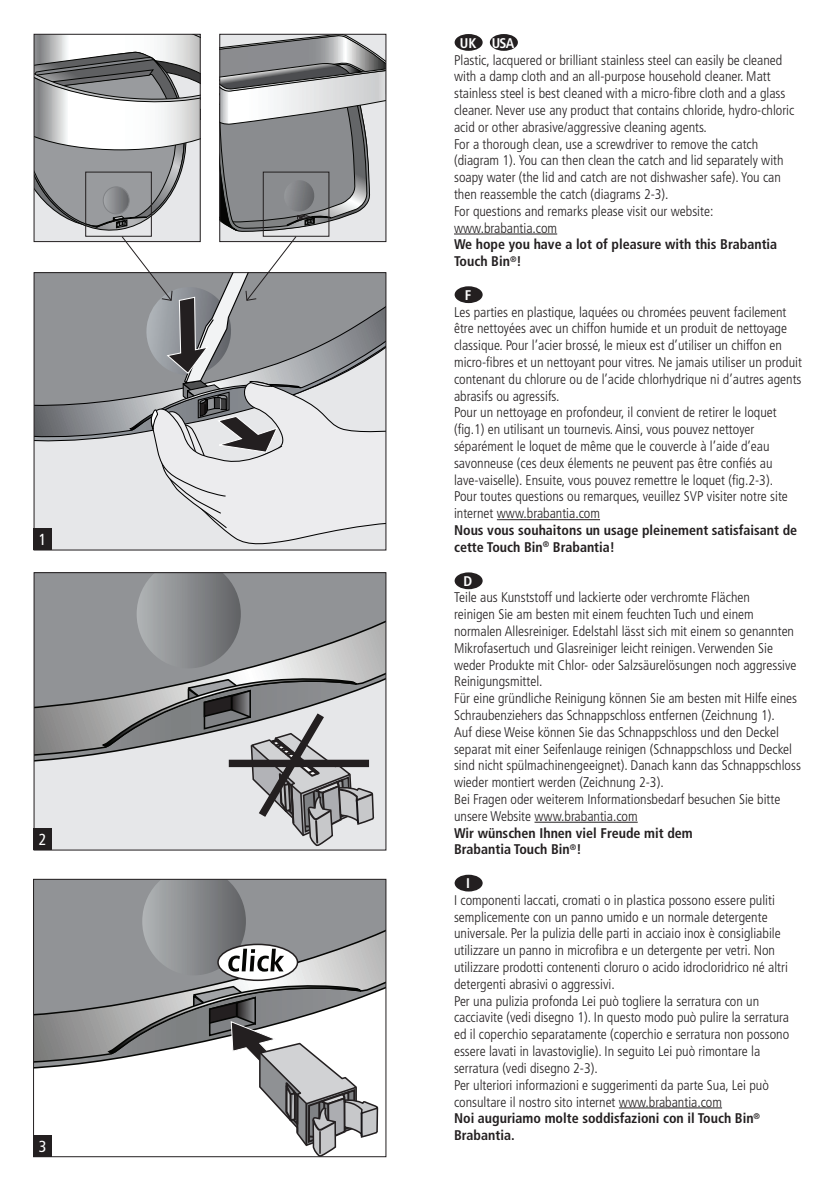
<style>
.page{position:relative;width:840px;height:1191px;background:#fff}
.page>*{position:absolute;margin:0;border:0;box-sizing:border-box;transform-origin:0 0}
.t1{font:condensed 16px "Frutiger LT Std";color:#fff}
.t2{font:300 condensed 14px/16.8px "Frutiger LT Std";color:#231f20}
.t3{font:700 condensed 14px/16.8px "Frutiger LT Std";color:#231f20}
.t4{font:700 condensed 14px "Frutiger LT Std";color:#fff}
.s1{font-weight:700}
</style>
<div class="page">
<div style="left:454px;top:34px;width:28px;height:17px;background:#231f20;border-radius:50%"></div>
<div style="left:454px;top:286px;width:28px;height:17px;background:#231f20;border-radius:50%"></div>
<div style="left:454px;top:572px;width:28px;height:17px;background:#231f20;border-radius:50%"></div>
<div style="left:454px;top:874px;width:28px;height:17px;background:#231f20;border-radius:50%"></div>
<div style="left:489px;top:34px;width:28px;height:17px;background:#231f20;border-radius:50%"></div>
<svg style="left:36px;top:574px;width:348px;height:274px;background:#aaabad"></svg>
<div style="left:34px;top:572px;width:352px;height:278px;border:1px solid #231f20"></div>
<svg style="left:35px;top:881px;width:349px;height:274px"></svg>
<div style="left:33px;top:879px;width:353px;height:278px;border:1px solid #231f20"></div>
<hr style="left:454px;top:234px;width:103px;height:1px;background:#231f20">
<hr style="left:496px;top:519px;width:103px;height:1px;background:#231f20">
<hr style="left:534px;top:822px;width:103px;height:1px;background:#231f20">
<hr style="left:618px;top:1107px;width:103px;height:1px;background:#231f20">
<div style="left:34px;top:828px;width:18px;height:22px;background:#231f20"></div>
<div style="left:34px;top:1135px;width:18px;height:22px;background:#231f20"></div>
<svg style="left:34px;top:34px;width:352px;height:516px;background:#b5b6b8"></svg>
<p class="t1" style="left:39px;top:530px;width:9px">1</p>
<p class="t1" style="left:39px;top:830px;width:9px">2</p>
<p class="t1" style="left:39px;top:1137px;width:9px">3</p>
<p class="t4" style="left:459px;top:35px;width:56px">UK USA</p>
<p class="t2" style="left:454px;top:51px;width:341px">Plastic, lacquered or brilliant stainless steel can easily be cleaned with a damp cloth and an all-purpose household cleaner. Matt stainless steel is best cleaned with a micro-fibre cloth and a glass cleaner. Never use any product that contains chloride, hydro-chloric acid or other abrasive/aggressive cleaning agents.<br>For a thorough clean, use a screwdriver to remove the catch (diagram 1). You can then clean the catch and lid separately with soapy water (the lid and catch are not dishwasher safe). You can then reassemble the catch (diagrams 2-3).<br>For questions and remarks please visit our website: www.brabantia.com</p>
<p class="t3" style="left:454px;top:236px;width:324px">We hope you have a lot of pleasure with this Brabantia<br>Touch Bin<sup>®</sup>!</p>
<p class="t4" style="left:464px;top:287px;width:8px">F</p>
<p class="t2" style="left:454px;top:303px;width:349px">Les parties en plastique, laquées ou chromées peuvent facilement être nettoyées avec un chiffon humide et un produit de nettoyage classique. Pour l’acier brossé, le mieux est d’utiliser un chiffon en micro-fibres et un nettoyant pour vitres. Ne jamais utiliser un produit contenant du chlorure ou de l’acide chlorhydrique ni d’autres agents abrasifs ou agressifs.<br>Pour un nettoyage en profondeur, il convient de retirer le loquet (fig.1) en utilisant un tournevis. Ainsi, vous pouvez nettoyer séparément le loquet de même que le couvercle à l’aide d’eau savonneuse (ces deux élements ne peuvent pas être confiés au lave-vaiselle). Ensuite, vous pouvez remettre le loquet (fig.2-3).<br>Pour toutes questions ou remarques, veuillez SVP visiter notre site internet www.brabantia.com</p>
<p class="t3" style="left:454px;top:522px;width:344px">Nous vous souhaitons un usage pleinement satisfaisant de cette Touch Bin<sup>®</sup> Brabantia!</p>
<p class="t4" style="left:463px;top:572px;width:10px">D</p>
<p class="t2" style="left:454px;top:589px;width:348px">Teile aus Kunststoff und lackierte oder verchromte Flächen<br>reinigen Sie am besten mit einem feuchten Tuch und einem normalen Allesreiniger. Edelstahl lässt sich mit einem so genannten Mikrofasertuch und Glasreiniger leicht reinigen. Verwenden Sie weder Produkte mit Chlor- oder Salzsäurelösungen noch aggressive Reinigungsmittel.<br>Für eine gründliche Reinigung können Sie am besten mit Hilfe eines Schraubenziehers das Schnappschloss entfernen (Zeichnung 1).<br>Auf diese Weise können Sie das Schnappschloss und den Deckel separat mit einer Seifenlauge reinigen (Schnappschloss und Deckel sind nicht spülmachinengeeignet). Danach kann das Schnappschloss wieder montiert werden (Zeichnung 2-3).<br>Bei Fragen oder weiterem Informationsbedarf besuchen Sie bitte unsere Website www.brabantia.com</p>
<p class="t3" style="left:454px;top:824px;width:240px">Wir wünschen Ihnen viel Freude mit dem<br>Brabantia Touch Bin<sup>®</sup>!</p>
<p class="t4" style="left:466px;top:875px;width:5px">I</p>
<p class="t2" style="left:454px;top:891px;width:336px">I componenti laccati, cromati o in plastica possono essere puliti semplicemente con un panno umido e un normale detergente universale. Per la pulizia delle parti in acciaio inox è consigliabile utilizzare un panno in microfibra e un detergente per vetri. Non utilizzare prodotti contenenti cloruro o acido idrocloridrico né altri detergenti abrasivi o aggressivi.<br>Per una pulizia profonda Lei può togliere la serratura con un cacciavite (vedi disegno 1). In questo modo può pulire la serratura ed il coperchio separatamente (coperchio e serratura non possono essere lavati in lavastoviglie). In seguito Lei può rimontare la serratura (vedi disegno 2-3).<br>Per ulteriori informazioni e suggerimenti da parte Sua, Lei può consultare il nostro sito internet www.brabantia.com<br><span class="s1">Noi auguriamo molte soddisfazioni con il Touch Bin</span><sup>® </sup><span class="s1">Brabantia.</span></p>
</div>
